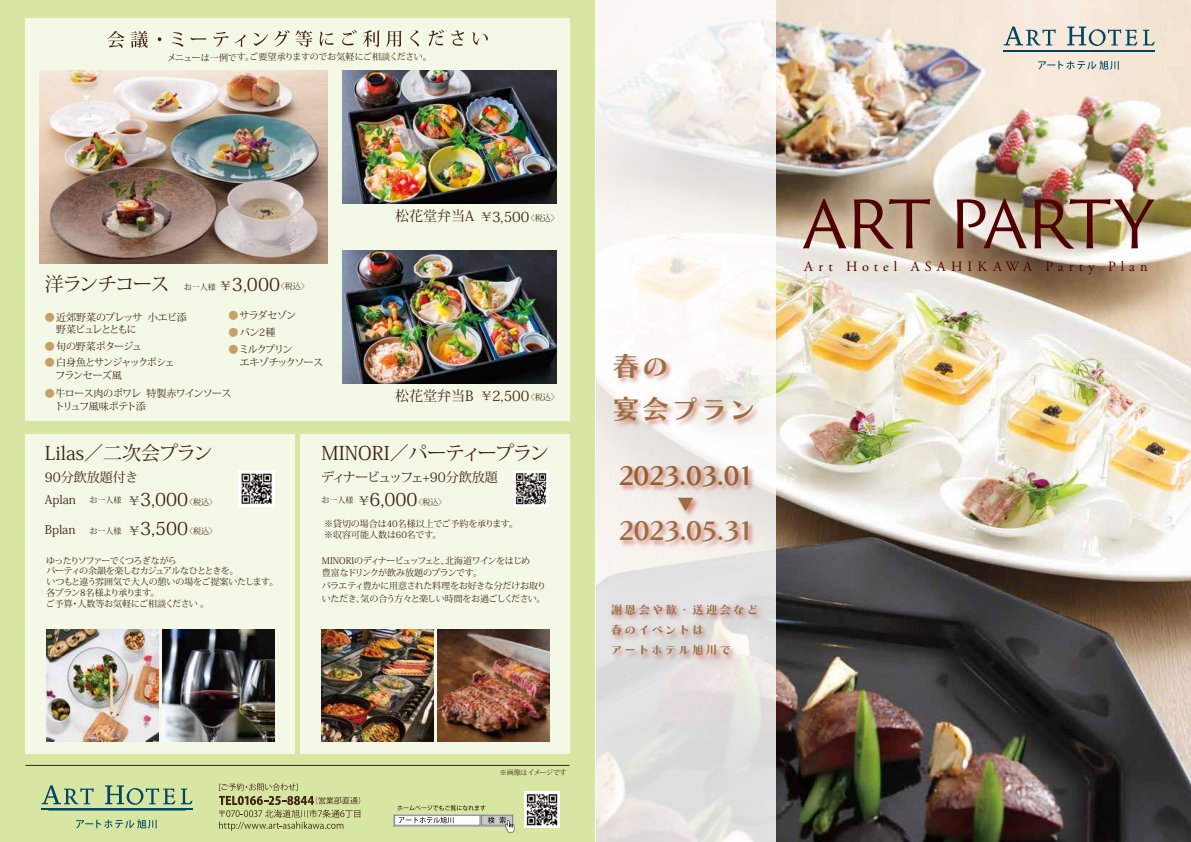
<style>
.page{position:relative;width:1191px;height:842px;background:#fff}
.page>*{position:absolute;margin:0;border:0;box-sizing:border-box;transform-origin:0 0}
.t1{font:65px "Trajan Sans Pro";letter-spacing:-.045em;color:#4f0000}
.t2{font:27px/43.3px "Chiaro Std B";letter-spacing:.08em;color:#956134}
.t3{font:25.2px "Chiaro Std B";letter-spacing:-.015em;color:#956134}
.t4{font:19px "Koz Min Pr 6 N";letter-spacing:-.04em;color:#41210f}
.t5{font:19px "Koz Min Pr 6 N";color:#41210f}
.t6{font:19px "Koz Min Pr 6 N";letter-spacing:-.07em;color:#41210f}
.t7{font:18px "Koz Min Pr 6 N";color:#41210f}
.t8{font:16.3px "Koz Go Pr 6 N";color:#956134}
.t9{font:14.2px "Adobe Garamond Pro";letter-spacing:.355em;color:#4f0000}
.t10{font:14px "Koz Min Pr 6 N";color:#41210f}
.t11{font:13px "Koz Min Pr 6 N";letter-spacing:-.09em;color:#41210f}
.t12{font:13px "Koz Min Pr 6 N";color:#41210f}
.t13{font:12px "Koz Min Pr 6 N";color:#41210f}
.t14{font:12px "DFHS Mincho W3 WING RKSJ H";color:#41210f}
.t15{font:11.5px/20.1px "Chiaro Std B";letter-spacing:.185em;color:#956134}
.t16{font:10px/12.5px "Koz Min Pr 6 N";letter-spacing:-.07em;color:#41210f}
.t17{font:10px/13.5px "Koz Min Pr 6 N";letter-spacing:-.11em;color:#41210f}
.t18{font:10px "Koz Min Pr 6 N";letter-spacing:-.095em;color:#41210f}
.t19{font:10px "Koz Min Pr 6 N";letter-spacing:-.045em;color:#41210f}
.t20{font:9px/12.8px "Koz Min Pr 6 N";letter-spacing:-.04em;color:#41210f}
.t21{font:9px/10.8px "Koz Min Pr 6 N";letter-spacing:-.06em;color:#41210f}
.t22{font:9px/10.8px "Koz Min Pr 6 N";color:#41210f}
.t23{font:8px "Koz Min Pr 6 N";color:#41210f}
.t24{font:7px "Koz Min Pr 6 N";letter-spacing:-.04em;color:#41210f}
.s1{font-size:8px}
.s2{font-family:"DFHS Mincho W3 WING RKSJ H";font-size:12px}
.s3{font-family:"DFHS Mincho W3 WING RKSJ H";color:#c9a063}
</style>
<div class="page">
<img style="left:776px;top:0;width:415px;height:842px">
<div style="left:0;top:0;width:596px;height:842px;background:#d7e7a3"></div>
<div style="left:25px;top:18px;width:545px;height:403px;background:#f4f8e7"></div>
<div style="left:25px;top:434px;width:270px;height:320px;background:#f4f8e7"></div>
<div style="left:301px;top:434px;width:269px;height:320px;background:#f4f8e7"></div>
<svg style="left:107px;top:31px;width:17px;height:17px"></svg>
<svg style="left:131px;top:31px;width:17px;height:17px"></svg>
<svg style="left:158px;top:37px;width:3px;height:4px"></svg>
<svg style="left:172px;top:32px;width:11px;height:15px"></svg>
<svg style="left:191px;top:37px;width:15px;height:3px"></svg>
<svg style="left:213px;top:32px;width:33px;height:15px"></svg>
<svg style="left:254px;top:33px;width:14px;height:13px"></svg>
<svg style="left:274px;top:30px;width:15px;height:17px"></svg>
<svg style="left:295px;top:30px;width:17px;height:17px"></svg>
<svg style="left:320px;top:32px;width:14px;height:14px"></svg>
<svg style="left:342px;top:30px;width:15px;height:15px"></svg>
<svg style="left:363px;top:30px;width:17px;height:17px"></svg>
<svg style="left:386px;top:31px;width:16px;height:16px"></svg>
<svg style="left:410px;top:30px;width:9px;height:16px"></svg>
<svg style="left:428px;top:30px;width:16px;height:16px"></svg>
<svg style="left:451px;top:31px;width:13px;height:15px"></svg>
<svg style="left:472px;top:32px;width:16px;height:13px"></svg>
<svg style="left:219px;top:783px;width:141px;height:48px"></svg>
<svg style="left:393px;top:814px;width:4px;height:12px"></svg>
<div style="left:394px;top:815px;width:86px;height:10px;background:#fff;border:1px solid #b5b6b6"></div>
<svg style="left:397px;top:805px;width:117px;height:28px"></svg>
<svg style="left:76px;top:819px;width:81px;height:9px"></svg>
<hr style="left:41px;top:809px;width:151px;height:1px;background:#004563">
<svg style="left:42px;top:785px;width:51px;height:19px"></svg>
<svg style="left:105px;top:785px;width:70px;height:20px"></svg>
<svg style="left:181px;top:789px;width:11px;height:15px"></svg>
<svg style="left:1038px;top:61px;width:81px;height:9px"></svg>
<hr style="left:1003px;top:50px;width:151px;height:1px;background:#004563">
<svg style="left:1003px;top:27px;width:52px;height:18px"></svg>
<svg style="left:1067px;top:27px;width:70px;height:19px"></svg>
<svg style="left:1143px;top:30px;width:11px;height:15px"></svg>
<hr style="left:25px;top:765px;width:544px;height:1px;background:#41210f">
<img style="left:342px;top:70px;width:214px;height:133px">
<img style="left:342px;top:251px;width:214px;height:133px">
<img style="left:788px;top:183px;width:380px;height:96px">
<img style="left:793px;top:183px;width:370px;height:96px">
<img style="left:789px;top:245px;width:373px;height:43px">
<img style="left:795px;top:250px;width:366px;height:34px">
<img style="left:40px;top:70px;width:287px;height:194px">
<img style="left:524px;top:792px;width:35px;height:35px">
<img style="left:513px;top:471px;width:35px;height:35px">
<img style="left:322px;top:629px;width:112px;height:112px">
<img style="left:437px;top:629px;width:112px;height:112px">
<img style="left:238px;top:471px;width:36px;height:35px">
<img style="left:46px;top:629px;width:112px;height:112px">
<img style="left:162px;top:629px;width:59px;height:112px">
<img style="left:221px;top:629px;width:53px;height:112px">
<svg style="left:595px;top:0;width:181px;height:842px"></svg>
<img style="left:609px;top:349px;width:158px;height:86px">
<img style="left:607px;top:601px;width:162px;height:65px">
<img style="left:615px;top:459px;width:147px;height:40px">
<img style="left:615px;top:515px;width:146px;height:40px">
<img style="left:674px;top:493px;width:29px;height:32px">
<p class="t20" style="left:167px;top:51px;width:266px">メニューは一例です。ご要望承りますのでお気軽にご相談ください。</p>
<h3 class="t6" style="left:45px;top:273px;width:126px">洋ランチコース</h3>
<h3 class="t7" style="left:184px;top:274px;width:98px"><span class="s1">お一人様</span> <span class="s2">￥</span>3,000</h3>
<p class="t23" style="left:277px;top:282px;width:33px">〈税込〉</p>
<p class="t16" style="left:229px;top:310px;width:69px"><span class="s3">●</span> サラダセゾン</p>
<p class="t16" style="left:229px;top:326px;width:48px"><span class="s3">●</span>パン2種</p>
<p class="t17" style="left:240px;top:343px;width:85px;text-indent:-11px"><span class="s3">●</span>ミルクプリン<br>エキゾチックソース</p>
<p class="t16" style="left:56px;top:311px;width:132px;text-indent:-11px"><span class="s3">●</span>近郊野菜のプレッサ 小エビ添野菜ピュレとともに</p>
<p class="t19" style="left:45px;top:340px;width:99px"><span class="s3">●</span>旬の野菜ポタージュ</p>
<p class="t16" style="left:55px;top:370px;width:68px">フランセーズ風</p>
<p class="t18" style="left:45px;top:357px;width:131px"><span class="s3">●</span> 白身魚とサンジャックポシェ</p>
<p class="t16" style="left:55px;top:387px;width:178px;text-indent:-10px"><span class="s3">●</span>牛ロース肉のポワレ 特製赤ワインソーストリュフ風味ポテト添</p>
<h3 class="t10" style="left:395px;top:208px;width:165px">松花堂弁当A <span class="s2">￥</span>3,500<span class="s1">〈税込〉</span></h3>
<h3 class="t10" style="left:395px;top:388px;width:165px">松花堂弁当B <span class="s2">￥</span>2,500<span class="s1">〈税込〉</span></h3>
<h3 class="t5" style="left:45px;top:443px;width:169px">Lilas／二次会プラン</h3>
<h3 class="t13" style="left:45px;top:493px;width:78px">Aplan <span class="s1">お一人様</span></h3>
<h3 class="t13" style="left:45px;top:523px;width:32px">Bplan</h3>
<h3 class="t12" style="left:45px;top:470px;width:95px">90分飲放題付き</h3>
<h3 class="t7" style="left:140px;top:489px;width:50px">3,000</h3>
<p class="t23" style="left:185px;top:497px;width:33px">〈税込〉</p>
<h3 class="t7" style="left:90px;top:519px;width:100px"><span class="s1">お一人様</span> <span class="s2">￥</span>3,500</h3>
<p class="t23" style="left:185px;top:526px;width:33px">〈税込〉</p>
<h3 class="t14" style="left:130px;top:495px;width:11px">￥</h3>
<p class="t21" style="left:46px;top:555px;width:234px">ゆったりソファーでくつろぎながら<br>パーティの余韻を楽しむカジュアルなひとときを。　<br>いつもと違う雰囲気で大人の憩いの場をご提案いたします。各プラン8名様より承ります。<br>ご予算・人数等お気軽にご相談ください 。</p>
<h3 class="t4" style="left:321px;top:443px;width:229px">MINORI／パーティープラン</h3>
<h3 class="t11" style="left:321px;top:470px;width:178px">ディナービュッフェ+90分飲放題</h3>
<h3 class="t7" style="left:321px;top:490px;width:98px"><sup>お一人様</sup> <span class="s2">￥</span>6,000</h3>
<p class="t23" style="left:414px;top:497px;width:33px">〈税込〉</p>
<p class="t22" style="left:324px;top:519px;width:195px">※貸切の場合は40名様以上でご予約を承ります。※収容可能人数は60名です。</p>
<p class="t20" style="left:322px;top:554px;width:226px">MINORIのディナービュッフェと、北海道ワインをはじめ<br>豊富なドリンクが飲み放題のプランです。<br>バラエティ豊かに用意された料理をお好きな分だけお取りいただき、気の合う方々と楽しい時間をお過ごしください。</p>
<h2 class="t2" style="left:612px;top:344px;width:145px">春の<br>宴会プラン</h2>
<h3 class="t3" style="left:618px;top:460px;width:137px">2023.03.01</h3>
<h3 class="t3" style="left:618px;top:516px;width:137px">2023.05.31</h3>
<h3 class="t8" style="left:677px;top:495px;width:18px">▼</h3>
<p class="t15" style="left:611px;top:600px;width:149px">謝恩会や歓・送迎会など春のイベントは<br>アートホテル旭川で</p>
<p class="t24" style="left:500px;top:769px;width:69px">※画像はイメージです</p>
<h1 class="t1" style="left:801px;top:179px;width:354px">ART PARTY</h1>
<h3 class="t9" style="left:804px;top:257px;width:345px">Art Hotel ASAHIKAWA Party Plan</h3>
</div>
